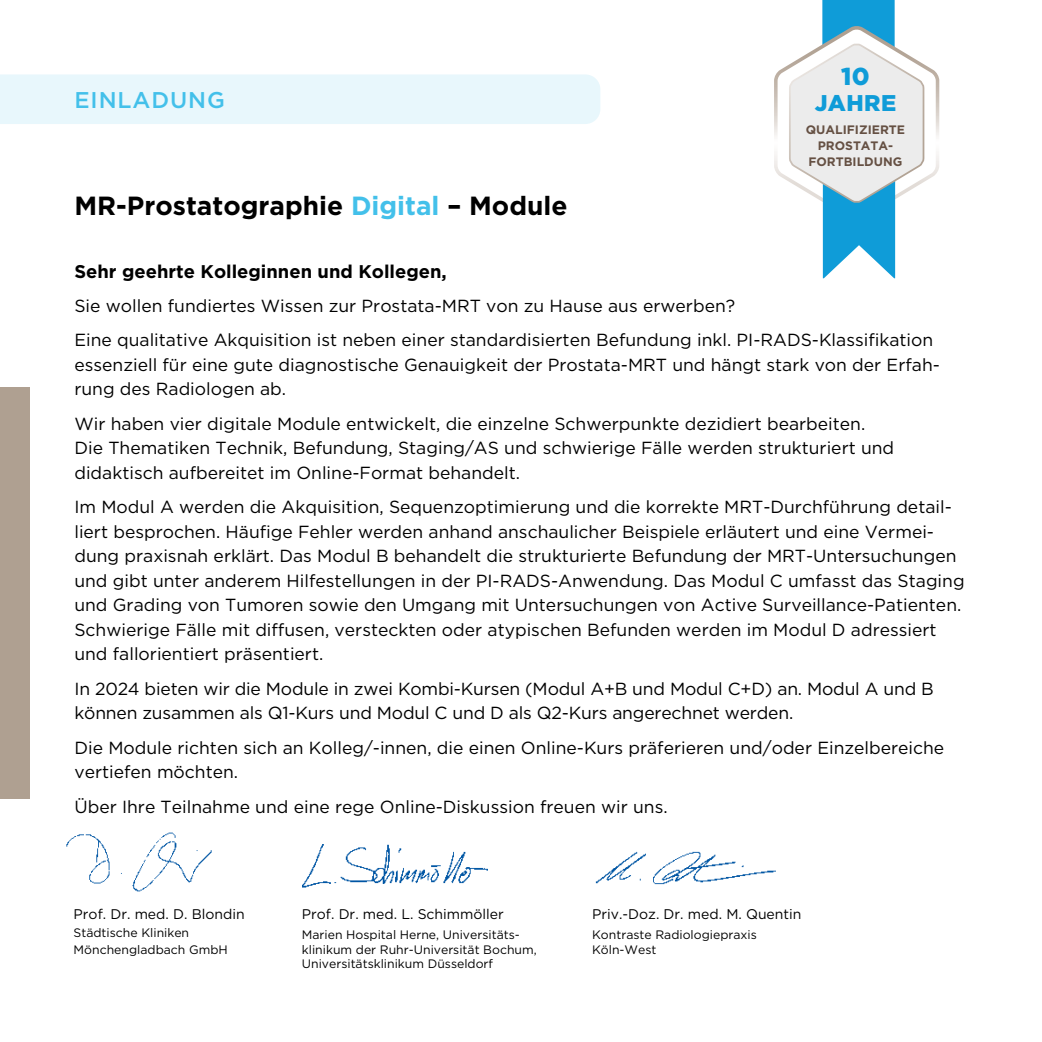
<style>
.page{position:relative;width:1042px;height:1042px;background:#fff}
.page>*{position:absolute;margin:0;border:0;box-sizing:border-box;transform-origin:0 0}
.t1{font:700 26.25px "Gotham";color:#000}
.t2{font:900 24.5px "Gotham";color:#0f9cd8}
.t3{font:500 22.75px "Gotham";letter-spacing:.04em;color:#43c0ea}
.t4{font:900 22.75px "Gotham";letter-spacing:.02em;color:#0f9cd8}
.t5{font:700 18.38px "Gotham";color:#000}
.t6{font:17.5px/24.5px "Gotham";color:#000}
.t7{font:14px "Gotham";color:#000}
.t8{font:12.25px/14.7px "Gotham";color:#000}
.t9{font:700 12.25px/15.8px "Gotham";color:#655043;text-align:center}
.s1{color:#43c0ea}
</style>
<div class="page">
<div style="left:0;top:387px;width:30px;height:412px;background:#afa091"></div>
<div style="left:0;top:74px;width:600px;height:50px;background:#e8f7fc"></div>
<svg style="left:774px;top:0;width:166px;height:278px"></svg>
<img style="left:66px;top:832px;width:146px;height:60px">
<img style="left:595px;top:852px;width:180px;height:32px">
<img style="left:303px;top:844px;width:185px;height:44px">
<h3 class="t3" style="left:74px;top:85px;width:152px">EINLADUNG</h3>
<h1 class="t1" style="left:74px;top:188px;width:494px">MR-Prostatographie <span class="s1">Digital</span> – Module</h1>
<h2 class="t2" style="left:841px;top:59px;width:30px">10</h2>
<h3 class="t4" style="left:814px;top:87px;width:83px">JAHRE</h3>
<p class="t9" style="left:806px;top:122px;width:101px">QUALIFIZIERTE<br>PROSTATA-<br>FORTBILDUNG</p>
<p class="t5" style="left:74px;top:259px;width:374px">Sehr geehrte Kolleginnen und Kollegen,</p>
<p class="t6" style="left:74px;top:288px;width:860px;line-height:34.5px">Sie wollen fundiertes Wissen zur Prostata-MRT von zu Hause aus erwerben?<br>Eine qualitative Akquisition ist neben einer standardisierten Befundung inkl. PI-RADS-Klassifikation</p>
<p class="t6" style="left:74px;top:352px;width:867px">essenziell für eine gute diagnostische Genauigkeit der Prostata-MRT und hängt stark von der Erfah&shy;rung des Radiologen ab.</p>
<p class="t6" style="left:74px;top:411px;width:821px">Wir haben vier digitale Module entwickelt, die einzelne Schwerpunkte dezidiert bearbeiten.<br>Die Thematiken Technik, Befundung, Staging/AS und schwierige Fälle werden strukturiert und didaktisch aufbereitet im Online-Format behandelt.</p>
<p class="t6" style="left:74px;top:494px;width:891px">Im Modul A werden die Akquisition, Sequenzoptimierung und die korrekte MRT-Durchführung detail&shy;liert besprochen. Häufige Fehler werden anhand anschaulicher Beispiele erläutert und eine Vermei&shy;dung praxisnah erklärt. Das Modul B behandelt die strukturierte Befundung der MRT-Untersuchungen und gibt unter anderem Hilfestellungen in der PI-RADS-Anwendung. Das Modul C umfasst das Staging und Grading von Tumoren sowie den Umgang mit Untersuchungen von Active Surveillance-Patienten.<br>Schwierige Fälle mit diffusen, versteckten oder atypischen Befunden werden im Modul D adressiert und fallorientiert präsentiert.</p>
<p class="t6" style="left:74px;top:676px;width:861px">In 2024 bieten wir die Module in zwei Kombi-Kursen (Modul A+B und Modul C+D) an. Modul A und B können zusammen als Q1-Kurs und Modul C und D als Q2-Kurs angerechnet werden.</p>
<p class="t6" style="left:74px;top:735px;width:871px">Die Module richten sich an Kolleg/-innen, die einen Online-Kurs präferieren und/oder Einzelbereiche vertiefen möchten.</p>
<p class="t6" style="left:74px;top:794px;width:595px">Über Ihre Teilnahme und eine rege Online-Diskussion freuen wir uns.</p>
<p class="t7" style="left:74px;top:905px;width:173px">Prof. Dr. med. D. Blondin</p>
<p class="t8" style="left:74px;top:923px;width:156px;line-height:17.5px">Städtische Kliniken<br>Mönchengladbach GmbH</p>
<p class="t7" style="left:302px;top:905px;width:203px">Prof. Dr. med. L. Schimmöller</p>
<p class="t8" style="left:302px;top:927px;width:236px">Marien Hospital Herne, Universitäts&shy;klinikum der Ruhr-Universität Bochum,<br>Universitätsklinikum Düsseldorf</p>
<p class="t7" style="left:592px;top:905px;width:211px">Priv.-Doz. Dr. med. M. Quentin</p>
<p class="t8" style="left:592px;top:927px;width:166px">Kontraste Radiologiepraxis<br>Köln-West</p>
</div>
